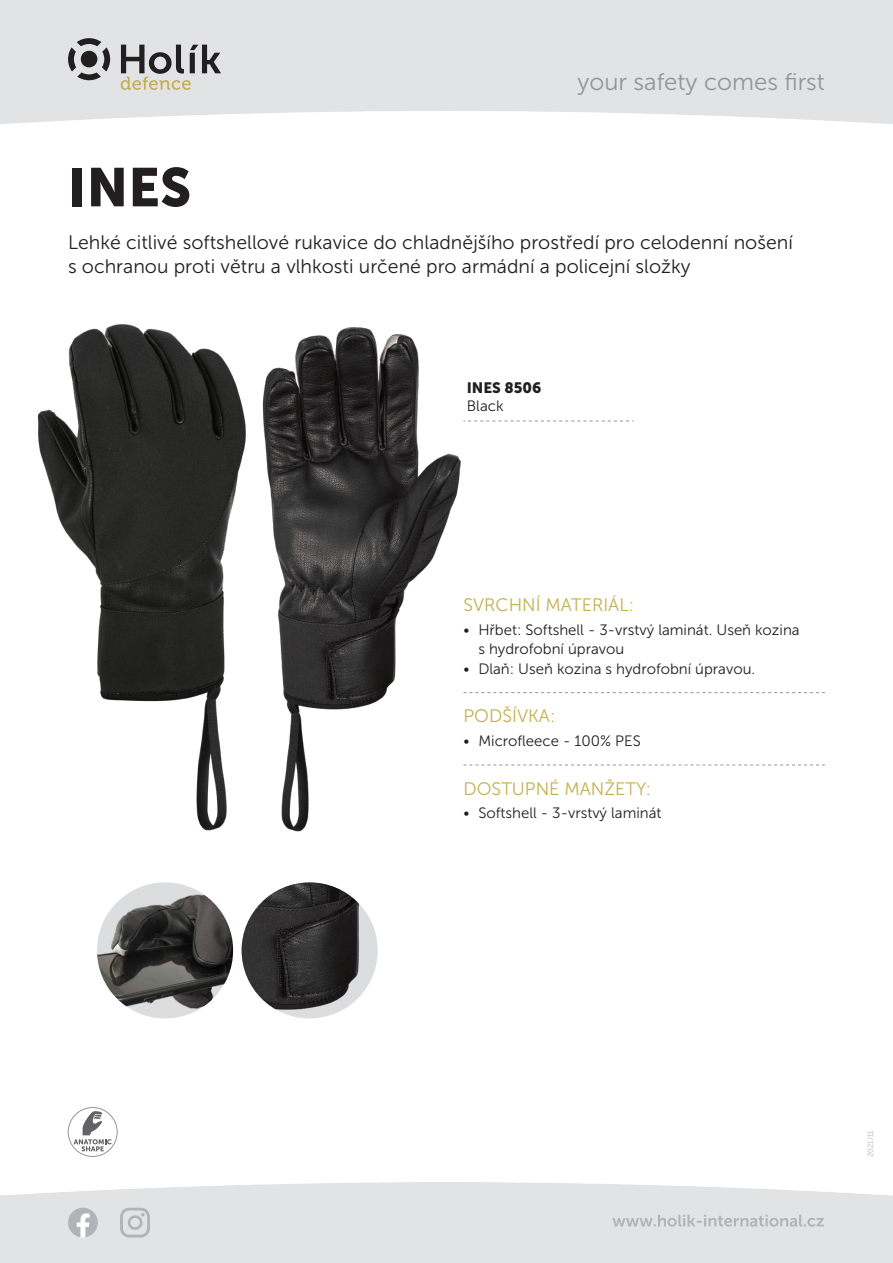
<style>
.page{position:relative;width:893px;height:1263px;background:#fff}
.page>*{position:absolute;margin:0;border:0;box-sizing:border-box;transform-origin:0 0}
.RODINA-HEADLINE{font:54px "Museo Sans 900";color:#231f20}
.t1{font:24px "Museo Sans 300";color:#939598}
.Zásahová_obuv{font:19.5px/24px "Museo Sans 300";color:#231f20}
.Nadpisek{font:18px "Museo Sans 300";color:#c2af4e}
.Odrazka{font:15px/19.5px "Museo Sans 300";color:#231f20}
.Artikl{font:15px "Museo Sans 900";color:#231f20}
.Artikl_Barva{font:15px "Museo Sans 300";letter-spacing:.005em;color:#231f20}
.t2{font:7.5px "Museo Sans 300";color:#b2b3b7}
</style>
<div class="page">
<svg style="left:68px;top:38px;width:42px;height:42px;background:#959495"></svg>
<svg style="left:121px;top:45px;width:100px;height:45px;background:#aeaca7"></svg>
<img style="left:37px;top:324px;width:209px;height:507px">
<img style="left:262px;top:327px;width:199px;height:505px">
<svg style="left:74px;top:1111px;width:38px;height:40px"></svg>
<div style="left:68px;top:1107px;width:49px;height:50px;border:1px solid #939598;border-radius:50%"></div>
<img style="left:97px;top:882px;width:136px;height:136px;border-radius:68px">
<img style="left:242px;top:882px;width:136px;height:136px;border-radius:68px">
<svg style="left:68px;top:1208px;width:30px;height:29px"></svg>
<svg style="left:120px;top:1208px;width:30px;height:29px"></svg>
<svg style="left:612px;top:1215px;width:212px;height:12px;background:#d1d2d4"></svg>
<svg style="left:463px;top:421px;width:171px;height:1px"></svg>
<svg style="left:463px;top:692px;width:362px;height:1px"></svg>
<svg style="left:463px;top:765px;width:362px;height:1px"></svg>
<h2 class="t1" style="left:578px;top:69px;width:249px">your safety comes first</h2>
<p class="RODINA-HEADLINE" style="left:68px;top:157px;width:125px">INES</p>
<p class="Zásahová_obuv" style="left:68px;top:230px;width:726px">Lehké citlivé softshellové rukavice do chladnějšího prostředí pro celodenní nošení s ochranou proti větru a vlhkosti určené pro armádní a policejní složky</p>
<p class="Artikl" style="left:467px;top:379px;width:76px">INES 8506</p>
<p class="Artikl_Barva" style="left:467px;top:398px;width:38px">Black</p>
<p class="Nadpisek" style="left:463px;top:595px;width:172px">SVRCHNÍ MATERIÁL:</p>
<p class="Odrazka" style="left:478px;top:620px;width:323px;text-indent:-15px">• Hřbet: Softshell - 3-vrstvý laminát. Useň kozina s hydrofobní úpravou</p>
<p class="Odrazka" style="left:463px;top:659px;width:293px">• Dlaň: Useň kozina s hydrofobní úpravou.</p>
<p class="Nadpisek" style="left:463px;top:706px;width:93px">PODŠÍVKA:</p>
<p class="Odrazka" style="left:463px;top:731px;width:179px">• Microfleece - 100% PES</p>
<p class="Nadpisek" style="left:463px;top:779px;width:189px">DOSTUPNÉ MANŽETY:</p>
<p class="Odrazka" style="left:463px;top:804px;width:200px">• Softshell - 3-vrstvý laminát</p>
<p class="t2" style="left:866px;top:1157px;width:28px;rotate:-90deg">2021/11</p>
</div>
